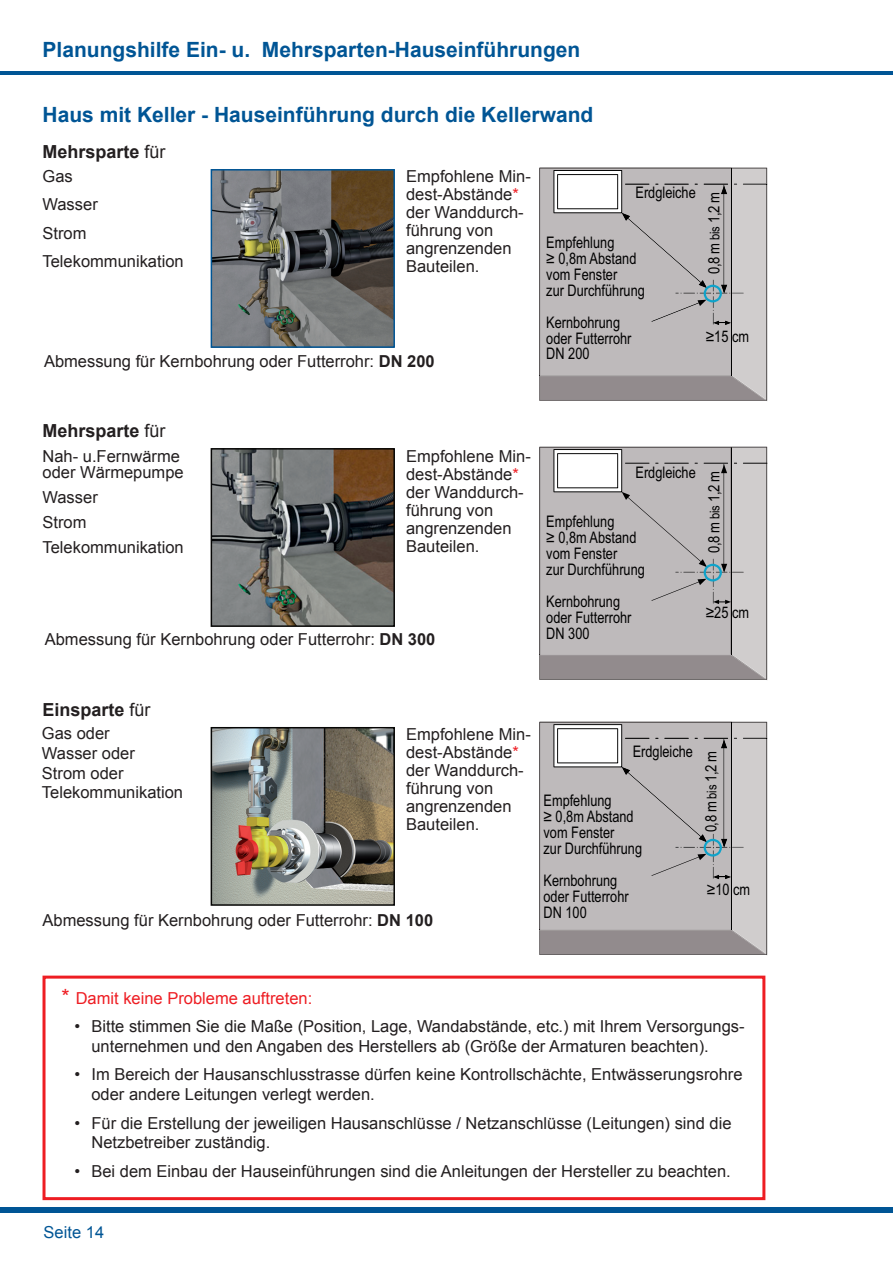
<style>
.page{position:relative;width:893px;height:1263px;background:#fff}
.page>*{position:absolute;margin:0;border:0;box-sizing:border-box;transform-origin:0 0}
.t1{font:700 21px "Arial";color:#005595}
.t2{font:700 18px "Arial";color:#231f20}
.t3{font:16.5px/18px "Arial";color:#231f20}
.t4{font:16.5px "Arial";color:#005595}
.t5{font:15.9px/15.9px "Arial Narrow";color:#000}
.t6{font:15.6px "Arial Narrow";color:#000}
.s1{font-weight:400}
.s2{color:#ee1d23}
.s3{font-weight:700}
.s4{font-size:13.35px}
.s5{font-size:21px;color:#ee1d23}
</style>
<div class="page">
<div style="left:43px;top:975px;width:722px;height:225px;border:3px solid #ee1d23"></div>
<img style="left:214px;top:172px;width:178px;height:173px">
<div style="left:211px;top:169px;width:184px;height:179px;border:2px solid #005595"></div>
<svg style="left:539px;top:168px;width:228px;height:233px;background:#b9b6b7"></svg>
<hr style="left:0;top:71px;width:893px;height:3px;background:#005595">
<div style="left:0;top:1208px;width:893px;height:5px;background:#005595"></div>
<img style="left:214px;top:451px;width:178px;height:173px">
<div style="left:211px;top:448px;width:184px;height:179px;border:2px solid #060605"></div>
<svg style="left:539px;top:447px;width:228px;height:233px;background:#b9b6b7"></svg>
<svg style="left:539px;top:722px;width:228px;height:233px;background:#b9b6b7"></svg>
<img style="left:214px;top:730px;width:178px;height:173px">
<div style="left:211px;top:727px;width:184px;height:179px;border:2px solid #060605"></div>
<p class="t1" style="left:43px;top:35px;width:539px">Planungshilfe Ein- u. Mehrsparten-Hauseinführungen</p>
<p class="t1" style="left:43px;top:101px;width:552px">Haus mit Keller - Hauseinführung durch die Kellerwand</p>
<p class="t2" style="left:43px;top:139px;width:125px">Mehrsparte <span class="s1">für</span></p>
<p class="t3" style="left:43px;top:162px;width:143px;line-height:28.3px">Gas<br>Wasser<br>Strom<br>Telekommunikation</p>
<p class="t3" style="left:406px;top:167px;width:126px">Empfohlene Min&shy;dest-Abstände<span class="s2">* </span>der Wanddurch&shy;führung von angrenzenden<br>Bauteilen.</p>
<p class="t3" style="left:44px;top:352px;width:392px">Abmessung für Kernbohrung oder Futterrohr: <span class="s3">DN 200</span></p>
<p class="t5" style="left:635px;top:184px;width:62px">Erdgleiche</p>
<p class="t5" style="left:546px;top:234px;width:100px">Empfehlung<br>≥ 0,8m Abstand vom Fenster<br>zur Durchführung</p>
<p class="t5" style="left:546px;top:313px;width:87px">Kernbohrung oder Futterrohr<br>DN 200</p>
<p class="t6" style="left:702px;top:274px;width:83px;rotate:-90deg">0,8 m <span class="s4">bis</span> 1,2 m</p>
<p class="t5" style="left:706px;top:327px;width:45px">≥15 cm</p>
<p class="t2" style="left:43px;top:418px;width:125px">Mehrsparte <span class="s1">für</span></p>
<p class="t3" style="left:43px;top:448px;width:143px;line-height:16.5px">Nah- u.Fernwärme oder Wärmepumpe</p>
<p class="t3" style="left:43px;top:485px;width:143px;line-height:25px">Wasser<br>Strom<br>Telekommunikation</p>
<p class="t3" style="left:406px;top:447px;width:126px">Empfohlene Min&shy;dest-Abstände<span class="s2">* </span>der Wanddurch&shy;führung von angrenzenden<br>Bauteilen.</p>
<p class="t3" style="left:45px;top:631px;width:392px">Abmessung für Kernbohrung oder Futterrohr: <span class="s3">DN 300</span></p>
<p class="t5" style="left:635px;top:463px;width:62px">Erdgleiche</p>
<p class="t5" style="left:546px;top:513px;width:100px">Empfehlung<br>≥ 0,8m Abstand vom Fenster<br>zur Durchführung</p>
<p class="t5" style="left:546px;top:592px;width:87px">Kernbohrung oder Futterrohr<br>DN 300</p>
<p class="t6" style="left:702px;top:553px;width:83px;rotate:-90deg">0,8 m <span class="s4">bis</span> 1,2 m</p>
<p class="t5" style="left:706px;top:604px;width:45px">≥25 cm</p>
<p class="t2" style="left:43px;top:697px;width:110px">Einsparte <span class="s1">für</span></p>
<p class="t3" style="left:42px;top:723px;width:143px;line-height:19.8px">Gas oder<br>Wasser oder<br>Strom oder<br>Telekommunikation</p>
<p class="t3" style="left:406px;top:725px;width:126px">Empfohlene Min&shy;dest-Abstände<span class="s2">* </span>der Wanddurch&shy;führung von angrenzenden<br>Bauteilen.</p>
<p class="t3" style="left:43px;top:912px;width:392px">Abmessung für Kernbohrung oder Futterrohr: <span class="s3">DN 100</span></p>
<p class="t5" style="left:633px;top:743px;width:62px">Erdgleiche</p>
<p class="t5" style="left:543px;top:792px;width:100px">Empfehlung<br>≥ 0,8m Abstand vom Fenster<br>zur Durchführung</p>
<p class="t5" style="left:543px;top:872px;width:87px">Kernbohrung oder Futterrohr<br>DN 100</p>
<p class="t6" style="left:700px;top:832px;width:83px;rotate:-90deg">0,8 m <span class="s4">bis</span> 1,2 m</p>
<p class="t5" style="left:707px;top:881px;width:45px">≥10 cm</p>
<p class="t3" style="left:91px;top:984px;width:655px;line-height:28.3px;text-indent:-30px"><span class="s5">*</span> <span class="s2">Damit keine Probleme auftreten:<br></span>Bitte stimmen Sie die Maße (Position, Lage, Wandabstände, etc.) mit Ihrem Versorgungs-</p>
<p class="t3" style="left:91px;top:1032px;width:653px;line-height:28.3px">unternehmen und den Angaben des Herstellers ab (Größe der Armaturen beachten).<br>Im Bereich der Hausanschlusstrasse dürfen keine Kontrollschächte, Entwässerungsrohre</p>
<p class="t3" style="left:91px;top:1080px;width:642px;line-height:28.3px">oder andere Leitungen verlegt werden.<br>Für die Erstellung der jeweiligen Hausanschlüsse / Netzanschlüsse (Leitungen) sind die</p>
<p class="t3" style="left:91px;top:1128px;width:641px;line-height:28.3px">Netzbetreiber zuständig.<br>Bei dem Einbau der Hauseinführungen sind die Anleitungen der Hersteller zu beachten.</p>
<p class="t3" style="left:74px;top:1018px;width:7px">•</p>
<p class="t3" style="left:74px;top:1066px;width:7px">•</p>
<p class="t3" style="left:74px;top:1114px;width:7px">•</p>
<p class="t3" style="left:74px;top:1162px;width:7px">•</p>
<p class="t4" style="left:44px;top:1221px;width:62px">Seite 14</p>
</div>
